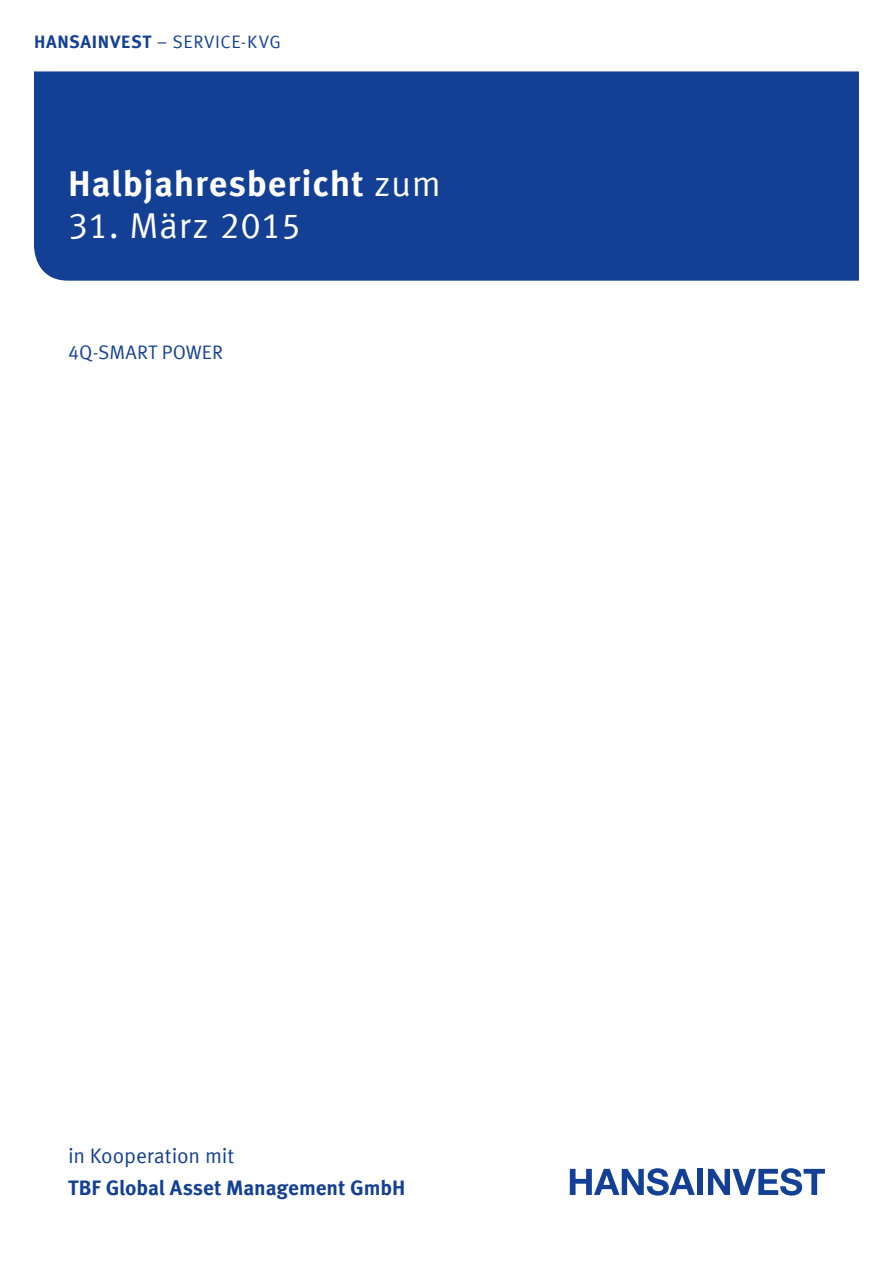
<style>
.page{position:relative;width:893px;height:1263px;background:#fff}
.page>*{position:absolute;margin:0;border:0;box-sizing:border-box;transform-origin:0 0}
.t1{font:700 36px "Meta Offc Pro";letter-spacing:.02em;color:#fff}
.t2{font:36px "Meta Offc Pro Norm";letter-spacing:.015em;color:#fff}
.t3{font:700 21px "Meta Offc Pro";letter-spacing:-.005em;color:#134094}
.t4{font:21px "Meta Offc Pro Norm";letter-spacing:-.005em;color:#134094}
.t5{font:19.5px "Meta Offc Pro Norm";letter-spacing:.005em;color:#134094}
.t6{font:18px "Meta Offc Pro Norm";letter-spacing:.03em;color:#134094}
.s1{font-family:"Meta Offc Pro";font-weight:700}
.s2{font-family:"Meta Offc Pro Norm";font-weight:400}
</style>
<div class="page">
<div style="left:34px;top:71px;width:825px;height:210px;background:#134094"></div>
<svg style="left:570px;top:1168px;width:125px;height:27px"></svg>
<div style="left:697px;top:1169px;width:6px;height:26px;background:#134094"></div>
<svg style="left:708px;top:1168px;width:117px;height:27px"></svg>
<p class="t6" style="left:34px;top:28px;width:248px"><span class="s1">HANSAINVEST</span> – SERVICE-KVG</p>
<h1 class="t1" style="left:68px;top:155px;width:374px">Halbjahresbericht <span class="s2">zum</span></h1>
<h1 class="t2" style="left:68px;top:198px;width:235px">31. März 2015</h1>
<p class="t5" style="left:68px;top:338px;width:156px">4Q-SMART POWER</p>
<p class="t4" style="left:68px;top:1140px;width:168px">in Kooperation mit</p>
<p class="t3" style="left:68px;top:1171px;width:339px">TBF Global Asset Management GmbH</p>
</div>
